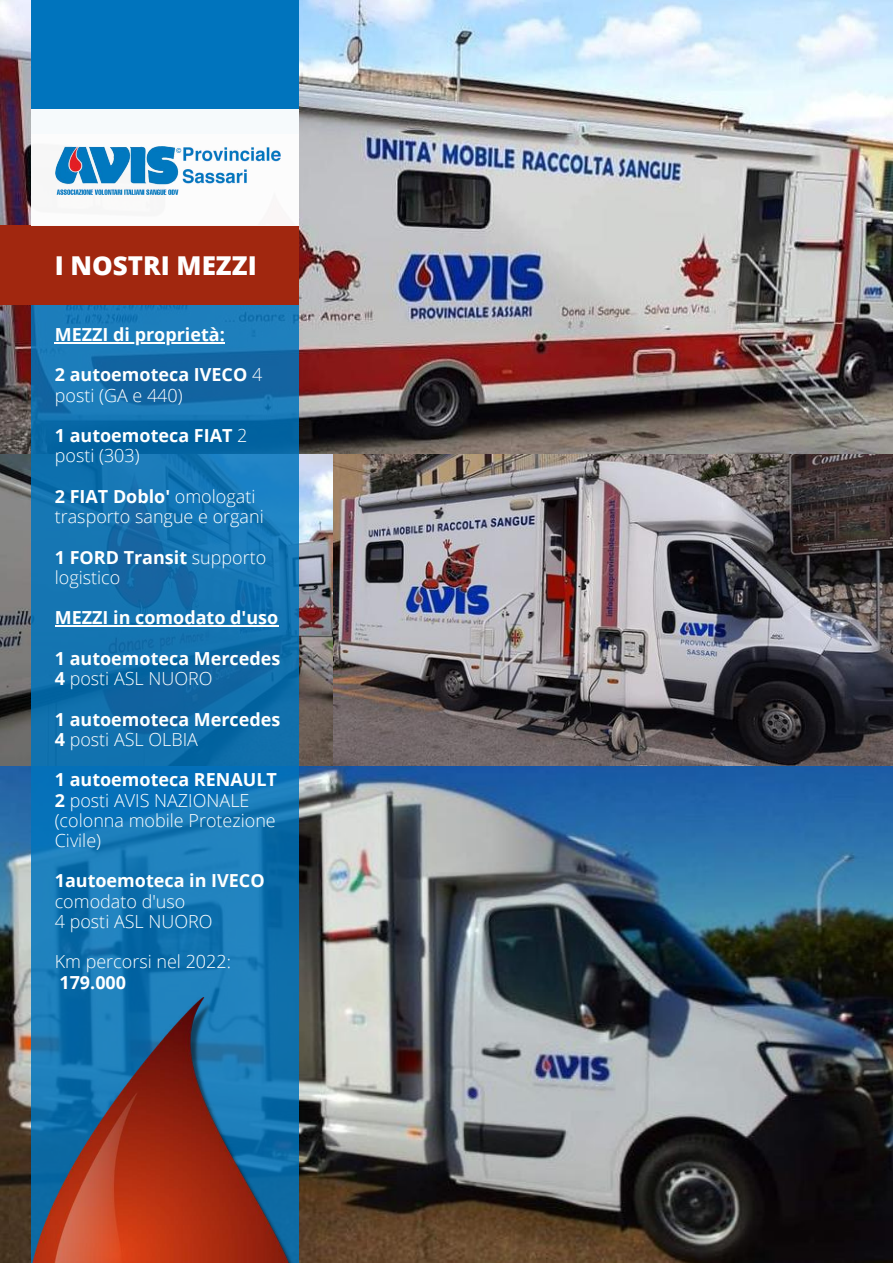
<style>
.page{position:relative;width:893px;height:1264px;background:#fff}
.page>*{position:absolute;margin:0;border:0;box-sizing:border-box;transform-origin:0 0}
.t1{font:800 25.95px "Open Sans";color:#fff}
.t2{font:700 18px/20.2px "Open Sans";color:#fff}
.t3{font:300 18px/20.2px "Open Sans";color:#fff}
.s1{font-weight:300}
.s2{font-weight:700}
</style>
<div class="page">
<img style="left:0;top:0;width:892px;height:454px">
<img style="left:0;top:765px;width:892px;height:497px">
<img style="left:0;top:454px;width:334px;height:311px">
<img style="left:334px;top:454px;width:558px;height:311px">
<svg style="left:31px;top:304px;width:267px;height:693px;background:#1372b0"></svg>
<img style="left:29px;top:997px;width:278px;height:265px">
<div style="left:0;top:225px;width:298px;height:79px;background:#a1270f"></div>
<div style="left:31px;top:0;width:267px;height:134px;background:#0074bd"></div>
<hr style="left:55px;top:342px;width:170px;height:1px;background:#fff">
<hr style="left:55px;top:625px;width:223px;height:1px;background:#fff">
<div style="left:31px;top:109px;width:267px;height:116px;background:#fff"></div>
<img style="left:56px;top:146px;width:225px;height:49px">
<h1 class="t1" style="left:55px;top:247px;width:203px">I NOSTRI MEZZI</h1>
<p class="t2" style="left:55px;top:324px;width:172px">MEZZI di proprietà:</p>
<p class="t2" style="left:55px;top:364px;width:209px">2 autoemoteca IVECO <span class="s1">4 posti (GA e 440)</span></p>
<p class="t2" style="left:55px;top:425px;width:194px">1 autoemoteca FIAT <span class="s1">2 posti (303)</span></p>
<p class="t3" style="left:55px;top:486px;width:210px"><span class="s2">2 FIAT Doblo'</span> omologati trasporto sangue e organi</p>
<p class="t3" style="left:55px;top:546px;width:213px"><span class="s2">1 FORD Transit</span> supporto logistico</p>
<p class="t2" style="left:55px;top:607px;width:225px">MEZZI in comodato d'uso</p>
<p class="t2" style="left:55px;top:647px;width:227px">1 autoemoteca Mercedes<br>4 <span class="s1">posti ASL NUORO</span></p>
<p class="t2" style="left:55px;top:708px;width:227px">1 autoemoteca Mercedes<br>4 <span class="s1">posti ASL OLBIA</span></p>
<p class="t3" style="left:55px;top:769px;width:224px"><span class="s2">1 autoemoteca RENAULT<br>2</span> posti AVIS NAZIONALE (colonna mobile Protezione<br>Civile)</p>
<p class="t2" style="left:55px;top:870px;width:211px">1autoemoteca in IVECO</p>
<p class="t3" style="left:55px;top:890px;width:159px">comodato d'uso<br>4 posti ASL NUORO</p>
<p class="t3" style="left:55px;top:951px;width:178px">Km percorsi nel 2022:</p>
<p class="t2" style="left:59px;top:971px;width:68px">179.000</p>
</div>
